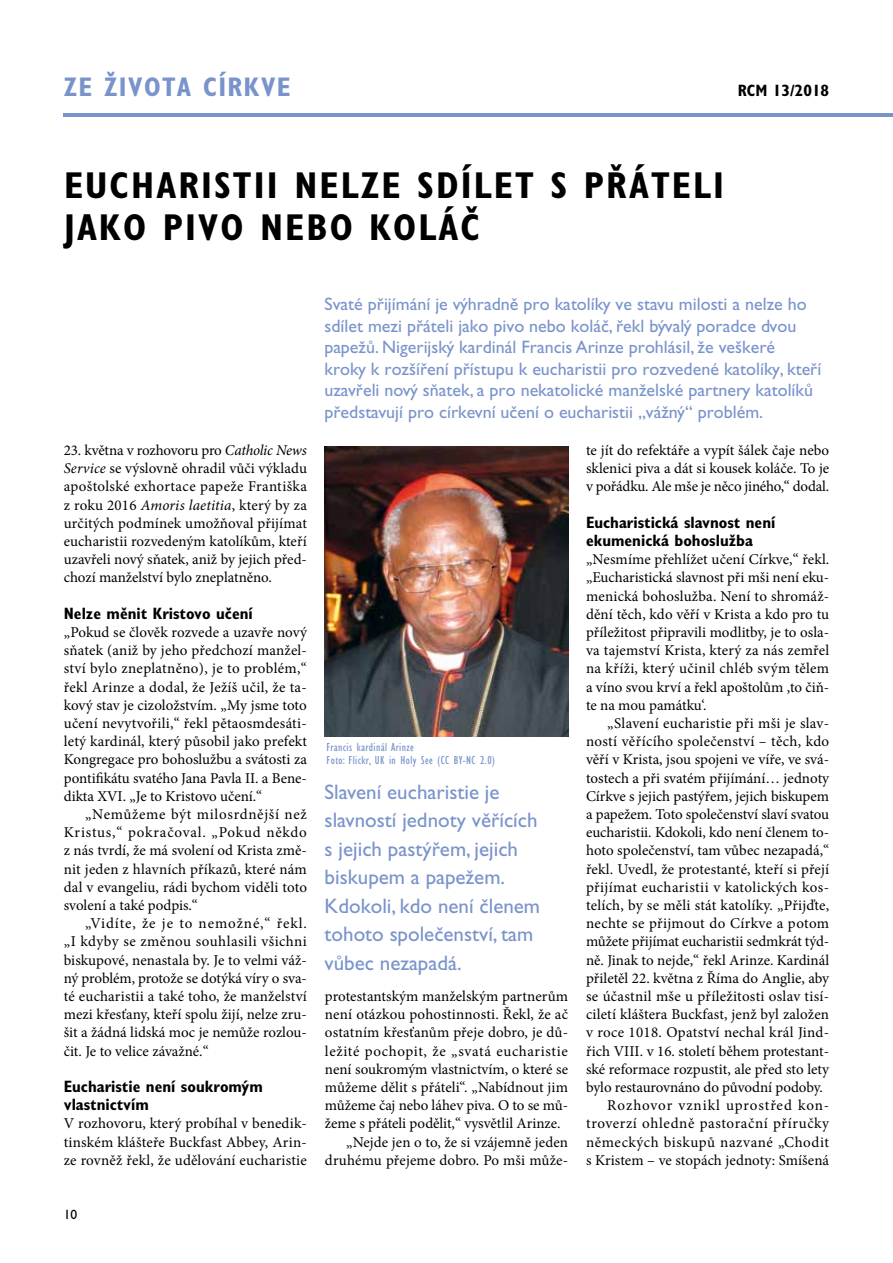
<style>
.page{position:relative;width:893px;height:1263px;background:#fff}
.page>*{position:absolute;margin:0;border:0;box-sizing:border-box;transform-origin:0 0}
.t1{font:700 condensed 37.5px/42px "Gill Sans Std";letter-spacing:.055em;color:#000}
.t2{font:700 condensed 27px "Gill Sans Std";letter-spacing:.05em;color:#7993cb}
.t3{font:21px/28.5px "Gill Sans Std";color:#7993cb}
.t4{font:18px/21.6px "Gill Sans Std";color:#7993cb}
.t5{font:700 condensed 16.5px/18.1px "Gill Sans Std";color:#000}
.t6{font:15px/18.1px "Minion Pro";letter-spacing:.005em;color:#000;text-align:justify}
.t7{font:15px "Minion Pro";letter-spacing:.025em;color:#000}
.t8{font:15px "Minion Pro";letter-spacing:.045em;color:#000}
.t9{font:15px "Minion Pro";letter-spacing:.04em;color:#000}
.t10{font:15px "Minion Pro";letter-spacing:.035em;color:#000}
.t11{font:15px "Minion Pro";letter-spacing:.055em;color:#000}
.t12{font:13.5px "Gill Sans Std";color:#000}
.t13{font:condensed 12px/13.5px "Gill Sans Std";letter-spacing:.03em;color:#7993cb}
.s1{font-style:italic}
</style>
<div class="page">
<hr style="left:64px;top:113px;width:829px;height:4px;background:#7993cb">
<img style="left:324px;top:446px;width:245px;height:291px">
<h2 class="t2" style="left:64px;top:71px;width:228px">ZE ŽIVOTA CÍRKVE</h2>
<p class="t5" style="left:738px;top:82px;width:93px">RCM 13/2018</p>
<h1 class="t1" style="left:64px;top:164px;width:661px">EUCHARISTII NELZE SDÍLET S PŘÁTELI<br>JAKO PIVO NEBO KOLÁČ</h1>
<p class="t6" style="left:64px;top:441px;width:245px">23. května v rozhovoru pro <span class="s1">Catholic News Service</span> se výslovně ohradil vůči výkladu apoštolské exhortace papeže Františka z roku 2016 <span class="s1">Amoris laetitia</span>, který by za určitých podmínek umožňoval přijímat eucharistii rozvedeným katolíkům, kteří uzavřeli nový sňatek, aniž by jejich před&shy;chozí manželství bylo zneplatněno.</p>
<p class="t5" style="left:64px;top:604px;width:190px">Nelze měnit Kristovo učení</p>
<p class="t6" style="left:64px;top:623px;width:245px">„Pokud se člověk rozvede a uzavře nový sňatek (aniž by jeho předchozí manžel&shy;ství bylo zneplatněno), je to problém,“ řekl Arinze a dodal, že Ježíš učil, že ta&shy;kový stav je cizoložstvím. „My jsme toto učení nevytvořili,“ řekl pětaosmdesáti&shy;letý kardinál, který působil jako prefekt Kongregace pro bohoslužbu a svátosti za pontifikátu svatého Jana Pavla II. a Bene&shy;dikta XVI. „Je to Kristovo učení.“</p>
<p class="t6" style="left:64px;top:805px;width:245px;text-indent:21px">„Nemůžeme být milosrdnější než Kristus,“ pokračoval. „Pokud někdo z nás tvrdí, že má svolení od Krista změ&shy;nit jeden z hlavních příkazů, které nám dal v evangeliu, rádi bychom viděli toto svolení a také podpis.“</p>
<p class="t6" style="left:64px;top:914px;width:245px;text-indent:21px">„Vidíte, že je to nemožné,“ řekl. „I kdyby se změnou souhlasili všichni biskupové, nenastala by. Je to velmi váž&shy;ný problém, protože se dotýká víry o sva&shy;té eucharistii a také toho, že manželství mezi křesťany, kteří spolu žijí, nelze zru&shy;šit a žádná lidská moc je nemůže rozlou&shy;čit. Je to velice závažné.“</p>
<p class="t5" style="left:64px;top:1077px;width:201px">Eucharistie není soukromým vlastnictvím</p>
<p class="t6" style="left:64px;top:1115px;width:245px">V rozhovoru, který probíhal v benedik&shy;tinském klášteře Buckfast Abbey, Arin&shy;ze rovněž řekl, že udělování eucharistie</p>
<p class="t12" style="left:64px;top:1207px;width:15px">10</p>
<p class="t4" style="left:324px;top:293px;width:498px">Svaté přijímání je výhradně pro katolíky ve stavu milosti a nelze ho sdílet mezi přáteli jako pivo nebo koláč, řekl bývalý poradce dvou papežů. Nigerijský kardinál Francis Arinze prohlásil, že veškeré<br>kroky k rozšíření přístupu k eucharistii pro rozvedené katolíky, kteří uzavřeli nový sňatek, a pro nekatolické manželské partnery katolíků představují pro církevní učení o eucharistii „vážný“ problém.</p>
<p class="t13" style="left:327px;top:740px;width:170px">Francis kardinál Arinze<br>Foto: Flickr, UK in Holy See (CC BY-NC 2.0)</p>
<h3 class="t3" style="left:325px;top:778px;width:217px">Slavení eucharistie je slavností jednoty věřících s jejich pastýřem, jejich biskupem a papežem.<br>Kdokoli, kdo není členem tohoto společenství, tam vůbec nezapadá.</h3>
<p class="t6" style="left:325px;top:987px;width:245px">protestantským manželským partnerům</p>
<p class="t6" style="left:325px;top:1005px;width:245px">není otázkou pohostinnosti. Řekl, že ač</p>
<p class="t6" style="left:325px;top:1024px;width:245px">ostatním křesťanům přeje dobro, je dů-</p>
<p class="t8" style="left:325px;top:1041px;width:245px">ležité pochopit, že „svatá eucharistie</p>
<p class="t6" style="left:325px;top:1060px;width:245px">není soukromým vlastnictvím, o které se</p>
<p class="t6" style="left:325px;top:1078px;width:245px">můžeme dělit s přáteli“. „Nabídnout jim</p>
<p class="t6" style="left:325px;top:1096px;width:245px">můžeme čaj nebo láhev piva. O to se mů-</p>
<p class="t6" style="left:325px;top:1114px;width:237px">žeme s přáteli podělit,“ vysvětlil Arinze.</p>
<p class="t6" style="left:346px;top:1133px;width:223px">„Nejde jen o to, že si vzájemně jeden</p>
<p class="t6" style="left:325px;top:1151px;width:245px">druhému přejeme dobro. Po mši může-</p>
<p class="t6" style="left:586px;top:441px;width:245px">te jít do refektáře a vypít šálek čaje nebo sklenici piva a dát si kousek koláče. To je v pořádku. Ale mše je něco jiného,“ dodal.</p>
<p class="t5" style="left:586px;top:513px;width:191px">Eucharistická slavnost není ekumenická bohoslužba</p>
<p class="t6" style="left:586px;top:550px;width:245px">„Nesmíme přehlížet učení Církve,“ řekl. „Eucharistická slavnost při mši není eku&shy;menická bohoslužba. Není to shromáž&shy;dění těch, kdo věří v Krista a kdo pro tu příležitost připravili modlitby, je to osla&shy;va tajemství Krista, který za nás zemřel na kříži, který učinil chléb svým tělem a víno svou krví a řekl apoštolům ,to čiň&shy;te na mou památku‘.</p>
<p class="t6" style="left:607px;top:714px;width:223px">„Slavení eucharistie při mši je slav-</p>
<p class="t6" style="left:586px;top:732px;width:245px">ností věřícího společenství – těch, kdo</p>
<p class="t6" style="left:586px;top:751px;width:245px">věří v Krista, jsou spojeni ve víře, ve svá-</p>
<p class="t6" style="left:586px;top:769px;width:245px">tostech a při svatém přijímání… jednoty</p>
<p class="t6" style="left:586px;top:787px;width:245px">Církve s jejich pastýřem, jejich biskupem</p>
<p class="t6" style="left:586px;top:805px;width:245px">a papežem. Toto společenství slaví svatou</p>
<p class="t6" style="left:586px;top:823px;width:245px">eucharistii. Kdokoli, kdo není členem to-</p>
<p class="t6" style="left:586px;top:841px;width:245px">hoto společenství, tam vůbec nezapadá,“</p>
<p class="t6" style="left:586px;top:860px;width:245px">řekl. Uvedl, že protestanté, kteří si přejí</p>
<p class="t7" style="left:586px;top:877px;width:245px">přijímat eucharistii v katolických kos-</p>
<p class="t6" style="left:586px;top:896px;width:245px">telích, by se měli stát katolíky. „Přijďte,</p>
<p class="t6" style="left:586px;top:914px;width:245px">nechte se přijmout do Církve a potom</p>
<p class="t6" style="left:586px;top:932px;width:245px">můžete přijímat eucharistii sedmkrát týd-</p>
<p class="t6" style="left:586px;top:951px;width:245px">ně. Jinak to nejde,“ řekl Arinze. Kardinál</p>
<p class="t6" style="left:586px;top:969px;width:245px">přiletěl 22. května z Říma do Anglie, aby</p>
<p class="t6" style="left:586px;top:987px;width:245px">se účastnil mše u příležitosti oslav tisí-</p>
<p class="t6" style="left:586px;top:1005px;width:245px">ciletí kláštera Buckfast, jenž byl založen</p>
<p class="t6" style="left:586px;top:1023px;width:245px">v roce 1018. Opatství nechal král Jind-</p>
<p class="t6" style="left:586px;top:1042px;width:245px">řich VIII. v 16. století během protestant-</p>
<p class="t6" style="left:586px;top:1060px;width:245px">ské reformace rozpustit, ale před sto lety</p>
<p class="t6" style="left:586px;top:1078px;width:238px">bylo restaurovnáno do původní podoby.</p>
<p class="t11" style="left:607px;top:1095px;width:223px">Rozhovor vznikl uprostřed kon-</p>
<p class="t9" style="left:586px;top:1113px;width:245px">troverzí ohledně pastorační příručky</p>
<p class="t10" style="left:586px;top:1132px;width:245px">německých biskupů nazvané „Chodit</p>
<p class="t6" style="left:586px;top:1151px;width:245px">s Kristem – ve stopách jednoty: Smíšená</p>
</div>
